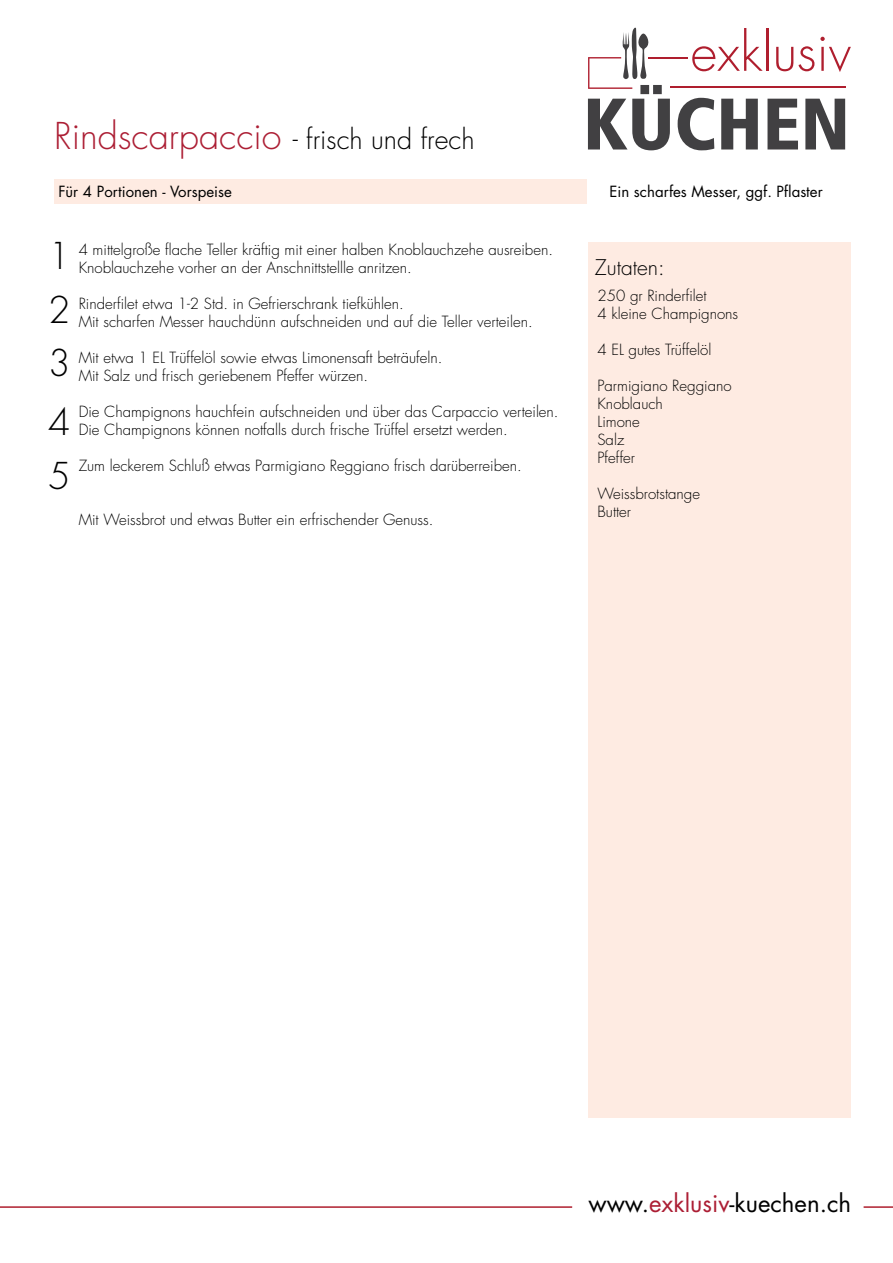
<style>
.page{position:relative;width:893px;height:1263px;background:#fff}
.page>*{position:absolute;margin:0;border:0;box-sizing:border-box;transform-origin:0 0}
.t1{font:300 36px/52.8px "Futura";color:#000}
.t2{font:300 27px "Futura";color:#000}
.t3{font:24px "Futura";color:#000}
.t4{font:300 21px "Futura";color:#000}
.t5{font:300 15px/18px "Futura";color:#000}
.t6{font:15px "Futura";color:#000}
.s1{font-size:36px;color:#ac1e34}
.s2{color:#ac1e34}
</style>
<div class="page">
<hr style="left:0;top:1206px;width:572px;height:2px;background:#af1e2e">
<hr style="left:864px;top:1206px;width:29px;height:2px;background:#af1e2e">
<div style="left:54px;top:179px;width:533px;height:25px;background:#feebe2"></div>
<div style="left:588px;top:242px;width:263px;height:876px;background:#feebe2"></div>
<svg style="left:678px;top:98px;width:36px;height:52px"></svg>
<svg style="left:721px;top:99px;width:37px;height:50px"></svg>
<svg style="left:767px;top:99px;width:31px;height:50px"></svg>
<svg style="left:805px;top:99px;width:40px;height:50px"></svg>
<svg style="left:692px;top:28px;width:71px;height:43px"></svg>
<hr style="left:766px;top:28px;width:3px;height:43px;background:#af1e2e">
<svg style="left:776px;top:46px;width:38px;height:25px"></svg>
<svg style="left:820px;top:37px;width:5px;height:4px"></svg>
<hr style="left:821px;top:47px;width:3px;height:24px;background:#af1e2e">
<svg style="left:829px;top:47px;width:22px;height:25px"></svg>
<hr style="left:648px;top:57px;width:40px;height:1px;background:#af1e2e">
<hr style="left:670px;top:87px;width:175px;height:1px;background:#af1e2e">
<svg style="left:588px;top:27px;width:82px;height:123px"></svg>
<h2 class="t2" style="left:54px;top:122px;width:422px"><span class="s1">Rindscarpaccio</span> - frisch und frech</h2>
<p class="t6" style="left:58px;top:182px;width:175px">Für 4 Portionen - Vorspeise</p>
<p class="t6" style="left:609px;top:182px;width:215px">Ein scharfes Messer, ggf. Pflaster</p>
<h1 class="t1" style="left:48px;top:230px;width:24px">1</h1>
<h1 class="t1" style="left:48px;top:284px;width:24px">2<br>3</h1>
<h1 class="t1" style="left:48px;top:396px;width:24px;line-height:53.8px">4<br>5</h1>
<p class="t5" style="left:79px;top:240px;width:476px">4 mittelgroße flache Teller kräftig mit einer halben Knoblauchzehe ausreiben.<br>Knoblauchzehe vorher an der Anschnittstellle anritzen.</p>
<p class="t5" style="left:79px;top:294px;width:456px">Rinderfilet etwa 1-2 Std. in Gefrierschrank tiefkühlen.<br>Mit scharfen Messer hauchdünn aufschneiden und auf die Teller verteilen.</p>
<p class="t5" style="left:79px;top:348px;width:365px">Mit etwa 1 EL Trüffelöl sowie etwas Limonensaft beträufeln.<br>Mit Salz und frisch geriebenem Pfeffer würzen.</p>
<p class="t5" style="left:79px;top:402px;width:481px">Die Champignons hauchfein aufschneiden und über das Carpaccio verteilen.<br>Die Champignons können notfalls durch frische Trüffel ersetzt werden.</p>
<p class="t5" style="left:79px;top:456px;width:445px">Zum leckerem Schluß etwas Parmigiano Reggiano frisch darüberreiben.</p>
<p class="t5" style="left:79px;top:510px;width:356px">Mit Weissbrot und etwas Butter ein erfrischender Genuss.</p>
<h3 class="t4" style="left:595px;top:254px;width:71px">Zutaten:</h3>
<p class="t5" style="left:597px;top:287px;width:142px">250 gr Rinderfilet<br>4 kleine Champignons</p>
<p class="t5" style="left:597px;top:341px;width:115px">4 EL gutes Trüffelöl</p>
<p class="t5" style="left:597px;top:377px;width:136px">Parmigiano Reggiano<br>Knoblauch<br>Limone<br>Salz<br>Pfeffer</p>
<p class="t5" style="left:597px;top:485px;width:104px">Weissbrotstange<br>Butter</p>
<h3 class="t3" style="left:588px;top:1187px;width:264px">www.<span class="s2">exklusiv</span>-kuechen.ch</h3>
</div>
